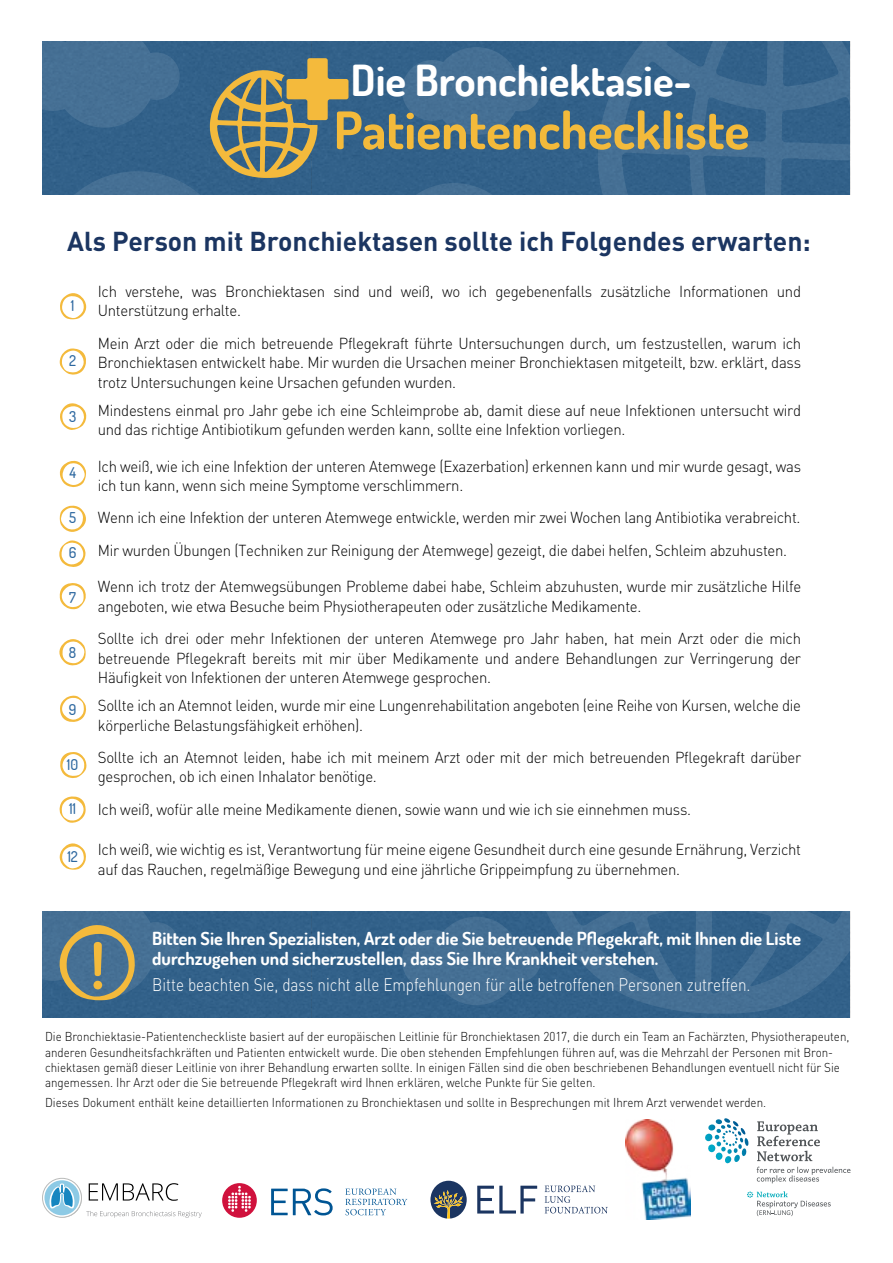
<style>
.page{position:relative;width:893px;height:1263px;background:#fff}
.page>*{position:absolute;margin:0;border:0;box-sizing:border-box;transform-origin:0 0}
.t1{font:700 64.05px "Dosis";color:#f4ba3c}
.t2{font:700 51.75px "Dosis";color:#f3ba3b}
.t3{font:700 42.75px "Dosis";color:#fff}
.t4{font:700 27px "DIN Pro";color:#1b3561}
.t5{font:700 18px/19.5px "Dosis";color:#fff}
.t6{font:300 18px "DIN Pro";color:#fff;scale:.85 1}
.t7{font:300 15.75px/19.5px "DIN Pro";letter-spacing:-.02em;color:#000;scale:.95 1}
.t8{font:500 14.85px "Dosis";color:#2c679f}
.t9{font:300 12.75px/15.3px "DIN Pro";color:#000;scale:.91 1}
</style>
<div class="page">
<div style="left:554px;top:42px;width:44px;height:153px;background:#326189"></div>
<svg style="left:598px;top:42px;width:252px;height:153px;background:#39668d"></svg>
<div style="left:43px;top:1179px;width:39px;height:38px;background:#b9bbba;border-radius:50%"></div>
<svg style="left:43px;top:1178px;width:38px;height:39px"></svg>
<div style="left:42px;top:1178px;width:40px;height:39px;border:1px solid #b9bbba;border-radius:50%"></div>
<div style="left:44px;top:1180px;width:36px;height:35px;background:#8dcae5;border-radius:50%"></div>
<svg style="left:49px;top:1183px;width:26px;height:26px"></svg>
<svg style="left:89px;top:1183px;width:89px;height:18px"></svg>
<svg style="left:86px;top:1211px;width:116px;height:7px"></svg>
<svg style="left:345px;top:1188px;width:62px;height:27px"></svg>
<div style="left:222px;top:1183px;width:35px;height:35px;background:#d0123d;border-radius:50%"></div>
<svg style="left:228px;top:1186px;width:23px;height:26px"></svg>
<svg style="left:271px;top:1188px;width:62px;height:27px"></svg>
<img style="left:625px;top:1120px;width:65px;height:99px">
<svg style="left:43px;top:42px;width:511px;height:153px;background:#476b85"></svg>
<svg style="left:60px;top:843px;width:26px;height:27px"></svg>
<svg style="left:59px;top:796px;width:27px;height:27px"></svg>
<svg style="left:60px;top:752px;width:27px;height:26px"></svg>
<svg style="left:60px;top:695px;width:26px;height:27px"></svg>
<svg style="left:59px;top:639px;width:27px;height:26px"></svg>
<svg style="left:60px;top:583px;width:26px;height:27px"></svg>
<svg style="left:59px;top:540px;width:27px;height:27px"></svg>
<svg style="left:60px;top:505px;width:26px;height:27px"></svg>
<svg style="left:59px;top:461px;width:27px;height:26px"></svg>
<svg style="left:60px;top:403px;width:27px;height:27px"></svg>
<svg style="left:59px;top:348px;width:27px;height:27px"></svg>
<svg style="left:60px;top:293px;width:26px;height:26px"></svg>
<div style="left:43px;top:911px;width:807px;height:106px;background:#326089"></div>
<svg style="left:402px;top:911px;width:448px;height:103px;background:#3b678e"></svg>
<svg style="left:43px;top:911px;width:137px;height:89px;background:#557488"></svg>
<svg style="left:747px;top:1191px;width:84px;height:25px"></svg>
<svg style="left:757px;top:1167px;width:93px;height:16px"></svg>
<svg style="left:757px;top:1121px;width:63px;height:40px"></svg>
<svg style="left:705px;top:1118px;width:44px;height:45px"></svg>
<svg style="left:477px;top:1186px;width:60px;height:27px"></svg>
<svg style="left:545px;top:1185px;width:63px;height:28px"></svg>
<svg style="left:430px;top:1181px;width:37px;height:37px"></svg>
<h3 class="t3" style="left:351px;top:53px;width:342px">Die Bronchiektasie-</h3>
<h2 class="t2" style="left:334px;top:97px;width:417px">Patientencheckliste</h2>
<h3 class="t4" style="left:67px;top:218px;width:745px">Als Person mit Bronchiektasen sollte ich Folgendes erwarten:</h3>
<p class="t8" style="left:71px;top:296px;width:5px">1</p>
<p class="t8" style="left:69px;top:351px;width:9px">2</p>
<p class="t8" style="left:69px;top:406px;width:9px">3</p>
<p class="t8" style="left:69px;top:463px;width:8px">4</p>
<p class="t8" style="left:69px;top:508px;width:9px">5</p>
<p class="t8" style="left:69px;top:543px;width:9px">6</p>
<p class="t8" style="left:69px;top:587px;width:8px">7</p>
<p class="t8" style="left:69px;top:643px;width:9px">8</p>
<p class="t8" style="left:69px;top:699px;width:9px">9</p>
<p class="t8" style="left:67px;top:755px;width:13px">10</p>
<p class="t8" style="left:69px;top:799px;width:9px">11</p>
<p class="t8" style="left:67px;top:847px;width:12px">12</p>
<p class="t7" style="left:98px;top:280px;width:742px">Ich verstehe, was Bronchiektasen sind und weiß, wo ich gegebenenfalls zusätzliche Informationen und<br>Unterstützung erhalte.</p>
<p class="t7" style="left:98px;top:332px;width:742px;text-align:justify">Mein Arzt oder die mich betreuende Pflegekraft führte Untersuchungen durch, um festzustellen, warum ich Bronchiektasen entwickelt habe. Mir wurden die Ursachen meiner Bronchiektasen mitgeteilt, bzw. erklärt, dass trotz Untersuchungen keine Ursachen gefunden wurden.</p>
<p class="t7" style="left:98px;top:399px;width:742px">Mindestens einmal pro Jahr gebe ich eine Schleimprobe ab, damit diese auf neue Infektionen untersucht wird und das richtige Antibiotikum gefunden werden kann, sollte eine Infektion vorliegen.</p>
<p class="t7" style="left:98px;top:455px;width:742px">Ich weiß, wie ich eine Infektion der unteren Atemwege (Exazerbation) erkennen kann und mir wurde gesagt, was ich tun kann, wenn sich meine Symptome verschlimmern.</p>
<p class="t7" style="left:98px;top:500px;width:741px;line-height:32.2px">Wenn ich eine Infektion der unteren Atemwege entwickle, werden mir zwei Wochen lang Antibiotika verabreicht.<br>Mir wurden Übungen (Techniken zur Reinigung der Atemwege) gezeigt, die dabei helfen, Schleim abzuhusten.</p>
<p class="t7" style="left:98px;top:575px;width:742px">Wenn ich trotz der Atemwegsübungen Probleme dabei habe, Schleim abzuhusten, wurde mir zusätzliche Hilfe angeboten, wie etwa Besuche beim Physiotherapeuten oder zusätzliche Medikamente.</p>
<p class="t7" style="left:98px;top:627px;width:742px;text-align:justify">Sollte ich drei oder mehr Infektionen der unteren Atemwege pro Jahr haben, hat mein Arzt oder die mich betreuende Pflegekraft bereits mit mir über Medikamente und andere Behandlungen zur Verringerung der Häufigkeit von Infektionen der unteren Atemwege gesprochen.</p>
<p class="t7" style="left:98px;top:694px;width:742px">Sollte ich an Atemnot leiden, wurde mir eine Lungenrehabilitation angeboten (eine Reihe von Kursen, welche die körperliche Belastungsfähigkeit erhöhen).</p>
<p class="t7" style="left:98px;top:746px;width:742px">Sollte ich an Atemnot leiden, habe ich mit meinem Arzt oder mit der mich betreuenden Pflegekraft darüber gesprochen, ob ich einen Inhalator benötige.</p>
<p class="t7" style="left:98px;top:798px;width:626px">Ich weiß, wofür alle meine Medikamente dienen, sowie wann und wie ich sie einnehmen muss.</p>
<p class="t7" style="left:98px;top:838px;width:742px">Ich weiß, wie wichtig es ist, Verantwortung für meine eigene Gesundheit durch eine gesunde Ernährung, Verzicht auf das Rauchen, regelmäßige Bewegung und eine jährliche Grippeimpfung zu übernehmen.</p>
<p class="t5" style="left:152px;top:929px;width:650px">Bitten Sie Ihren Spezialisten, Arzt oder die Sie betreuende Pflegekraft, mit Ihnen die Liste durchzugehen und sicherzustellen, dass Sie Ihre Krankheit verstehen.</p>
<p class="t6" style="left:152px;top:970px;width:705px">Bitte beachten Sie, dass nicht alle Empfehlungen für alle betroffenen Personen zutreffen.</p>
<p class="t9" style="left:45px;top:1028px;width:885px">Die Bronchiektasie-Patientencheckliste basiert auf der europäischen Leitlinie für Bronchiektasen 2017, die durch ein Team an Fachärzten, Physiotherapeuten, anderen Gesundheitsfachkräften und Patienten entwickelt wurde. Die oben stehenden Empfehlungen führen auf, was die Mehrzahl der Personen mit Bron&shy;chiektasen gemäß dieser Leitlinie von ihrer Behandlung erwarten sollte. In einigen Fällen sind die oben beschriebenen Behandlungen eventuell nicht für Sie angemessen. Ihr Arzt oder die Sie betreuende Pflegekraft wird Ihnen erklären, welche Punkte für Sie gelten.</p>
<p class="t9" style="left:45px;top:1093px;width:794px">Dieses Dokument enthält keine detaillierten Informationen zu Bronchiektasen und sollte in Besprechungen mit Ihrem Arzt verwendet werden.</p>
<h1 class="t1" style="left:91px;top:924px;width:16px">!</h1>
</div>
